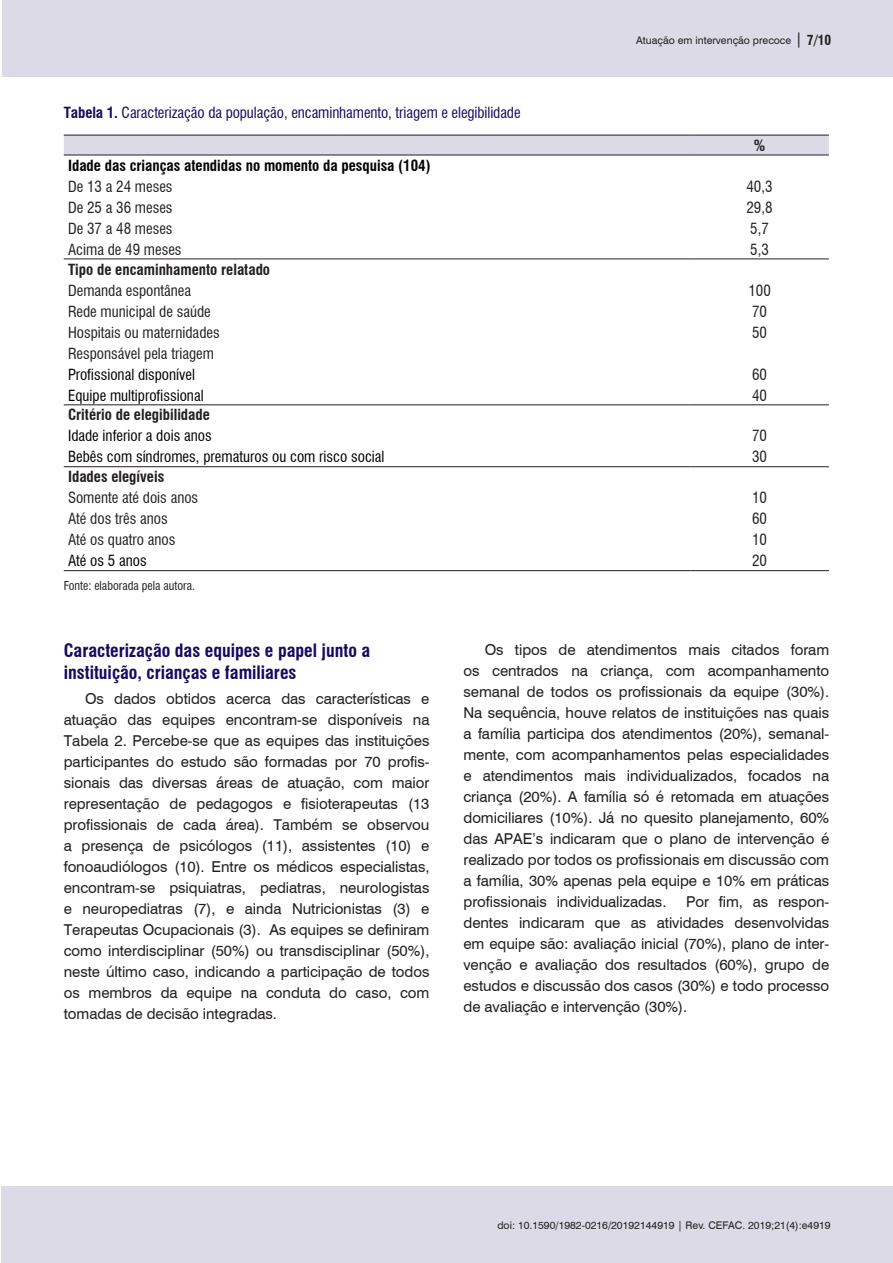
<style>
.page{position:relative;width:893px;height:1263px;background:#fff}
.page>*{position:absolute;margin:0;border:0;box-sizing:border-box;transform-origin:0 0}
.Nivel_2{font:700 condensed 18px/21.6px "Swiss 721 BT";color:#18085f}
.Corpo_do_texto{font:15px/21px "Swiss 721 BT";letter-spacing:-.005em;color:#231f20;text-align:justify}
.Texto_tabelas{font:condensed 15px "Swiss 721 BT";color:#231f20}
.Texto_tabelas-2{font:condensed 15px "Swiss 721 BT";color:#000}
.Titulo_tabelas_e_gr{font:condensed 15px "Swiss 721 BT";letter-spacing:-.005em;color:#18085f}
.Texto_tabelas-3{font:700 condensed 15px "Swiss 721 BT";color:#231f20}
.Texto_tabelas-4{font:700 condensed 15px "Swiss 721 BT";color:#000}
.Legendas{font:condensed 12px "Swiss 721 BT";color:#231f20}
.t1{font:10.5px "Swiss 721 BT";color:#231f20}
.s1{font-weight:700}
.s2{font-size:15px}
.s3{font-weight:700;font-stretch:condensed;font-size:13.5px}
</style>
<div class="page">
<div style="left:1px;top:1186px;width:892px;height:77px;background:#dcdae7"></div>
<div style="left:2px;top:0;width:891px;height:77px;background:#dcdae7"></div>
<div style="left:64px;top:136px;width:765px;height:19px;background:#dcdae7"></div>
<hr style="left:64px;top:135px;width:626px;height:1px;background:#231f20">
<hr style="left:690px;top:135px;width:139px;height:1px;background:#231f20">
<hr style="left:64px;top:155px;width:626px;height:1px;background:#231f20">
<hr style="left:690px;top:155px;width:139px;height:1px;background:#231f20">
<hr style="left:64px;top:259px;width:626px;height:1px;background:#231f20">
<hr style="left:690px;top:259px;width:139px;height:1px;background:#231f20">
<hr style="left:64px;top:404px;width:626px;height:1px;background:#231f20">
<hr style="left:690px;top:404px;width:139px;height:1px;background:#231f20">
<hr style="left:64px;top:466px;width:626px;height:1px;background:#231f20">
<hr style="left:690px;top:466px;width:139px;height:1px;background:#231f20">
<hr style="left:64px;top:570px;width:626px;height:1px;background:#231f20">
<hr style="left:690px;top:570px;width:139px;height:1px;background:#231f20">
<p class="Titulo_tabelas_e_gr" style="left:64px;top:103px;width:458px"><span class="s1">Tabela 1.</span> Caracterização da população, encaminhamento, triagem e elegibilidade</p>
<p class="Texto_tabelas-4" style="left:68px;top:156px;width:364px">Idade das crianças atendidas no momento da pesquisa (104)</p>
<p class="Texto_tabelas" style="left:68px;top:177px;width:106px">De 13 a 24 meses</p>
<p class="Texto_tabelas" style="left:68px;top:198px;width:106px">De 25 a 36 meses</p>
<p class="Texto_tabelas" style="left:68px;top:219px;width:106px">De 37 a 48 meses</p>
<p class="Texto_tabelas" style="left:68px;top:240px;width:115px">Acima de 49 meses</p>
<p class="Texto_tabelas-3" style="left:68px;top:260px;width:204px">Tipo de encaminhamento relatado</p>
<p class="Texto_tabelas" style="left:68px;top:281px;width:125px">Demanda espontânea</p>
<p class="Texto_tabelas" style="left:68px;top:302px;width:144px">Rede municipal de saúde</p>
<p class="Texto_tabelas" style="left:68px;top:323px;width:153px">Hospitais ou maternidades</p>
<p class="Texto_tabelas" style="left:68px;top:344px;width:147px">Responsável pela triagem</p>
<p class="Texto_tabelas-2" style="left:68px;top:365px;width:129px">Profissional disponível</p>
<p class="Texto_tabelas-2" style="left:68px;top:386px;width:137px">Equipe multiprofissional</p>
<p class="Texto_tabelas-3" style="left:68px;top:406px;width:143px">Critério de elegibilidade</p>
<p class="Texto_tabelas-2" style="left:68px;top:427px;width:145px">Idade inferior a dois anos</p>
<p class="Texto_tabelas-2" style="left:68px;top:448px;width:318px">Bebês com síndromes, prematuros ou com risco social</p>
<p class="Texto_tabelas-3" style="left:68px;top:468px;width:98px">Idades elegíveis</p>
<p class="Texto_tabelas" style="left:68px;top:489px;width:132px">Somente até dois anos</p>
<p class="Texto_tabelas" style="left:68px;top:510px;width:101px">Até dos três anos</p>
<p class="Texto_tabelas" style="left:68px;top:531px;width:109px">Até os quatro anos</p>
<p class="Texto_tabelas-2" style="left:68px;top:552px;width:80px">Até os 5 anos</p>
<p class="Legendas" style="left:64px;top:578px;width:133px">Fonte: elaborada pela autora.</p>
<p class="t1" style="left:636px;top:33px;width:197px">Atuação em intervenção precoce <span class="s2">|</span> <span class="s3">7/10</span></p>
<p class="Texto_tabelas-3" style="left:754px;top:136px;width:13px">%</p>
<p class="Texto_tabelas" style="left:746px;top:177px;width:28px">40,3</p>
<p class="Texto_tabelas" style="left:746px;top:198px;width:28px">29,8</p>
<p class="Texto_tabelas" style="left:750px;top:219px;width:20px">5,7</p>
<p class="Texto_tabelas" style="left:750px;top:240px;width:20px">5,3</p>
<p class="Texto_tabelas" style="left:748px;top:281px;width:24px">100</p>
<p class="Texto_tabelas" style="left:752px;top:302px;width:16px">70</p>
<p class="Texto_tabelas" style="left:752px;top:323px;width:16px">50</p>
<p class="Texto_tabelas" style="left:752px;top:365px;width:16px">60</p>
<p class="Texto_tabelas" style="left:752px;top:386px;width:16px">40</p>
<p class="Texto_tabelas" style="left:752px;top:427px;width:16px">70</p>
<p class="Texto_tabelas" style="left:752px;top:448px;width:16px">30</p>
<p class="Texto_tabelas" style="left:752px;top:489px;width:16px">10</p>
<p class="Texto_tabelas" style="left:752px;top:510px;width:16px">60</p>
<p class="Texto_tabelas" style="left:752px;top:531px;width:16px">10</p>
<p class="Texto_tabelas" style="left:752px;top:552px;width:16px">20</p>
<p class="Nivel_2" style="left:64px;top:640px;width:308px">Caracterização das equipes e papel junto a instituição, crianças e familiares</p>
<p class="Corpo_do_texto" style="left:64px;top:688px;width:367px;text-indent:21px">Os dados obtidos acerca das características e atuação das equipes encontram-se disponíveis na Tabela 2. Percebe-se que as equipes das instituições participantes do estudo são formadas por 70 profis&shy;sionais das diversas áreas de atuação, com maior representação de pedagogos e fisioterapeutas (13 profissionais de cada área). Também se observou a presença de psicólogos (11), assistentes (10) e fonoaudiólogos (10). Entre os médicos especialistas, encontram-se psiquiatras, pediatras, neurologistas e neuropediatras (7), e ainda Nutricionistas (3) e Terapeutas Ocupacionais (3). As equipes se definiram como interdisciplinar (50%) ou transdisciplinar (50%), neste último caso, indicando a participação de todos os membros da equipe na conduta do caso, com tomadas de decisão integradas.</p>
<p class="Corpo_do_texto" style="left:463px;top:638px;width:367px;text-indent:21px">Os tipos de atendimentos mais citados foram os centrados na criança, com acompanhamento semanal de todos os profissionais da equipe (30%).<br>Na sequência, houve relatos de instituições nas quais a família participa dos atendimentos (20%), semanal&shy;mente, com acompanhamentos pelas especialidades e atendimentos mais individualizados, focados na criança (20%). A família só é retomada em atuações domiciliares (10%). Já no quesito planejamento, 60% das APAE’s indicaram que o plano de intervenção é realizado por todos os profissionais em discussão com a família, 30% apenas pela equipe e 10% em práticas profissionais individualizadas.</p>
<p class="Corpo_do_texto" style="left:463px;top:890px;width:367px;text-indent:223px">Por fim, as respon&shy;dentes indicaram que as atividades desenvolvidas em equipe são: avaliação inicial (70%), plano de inter&shy;venção e avaliação dos resultados (60%), grupo de estudos e discussão dos casos (30%) e todo processo de avaliação e intervenção (30%).</p>
<p class="t1" style="left:497px;top:1218px;width:335px">doi: 10.1590/1982-0216/20192144919 | Rev. CEFAC. 2019;21(4):e4919</p>
</div>
